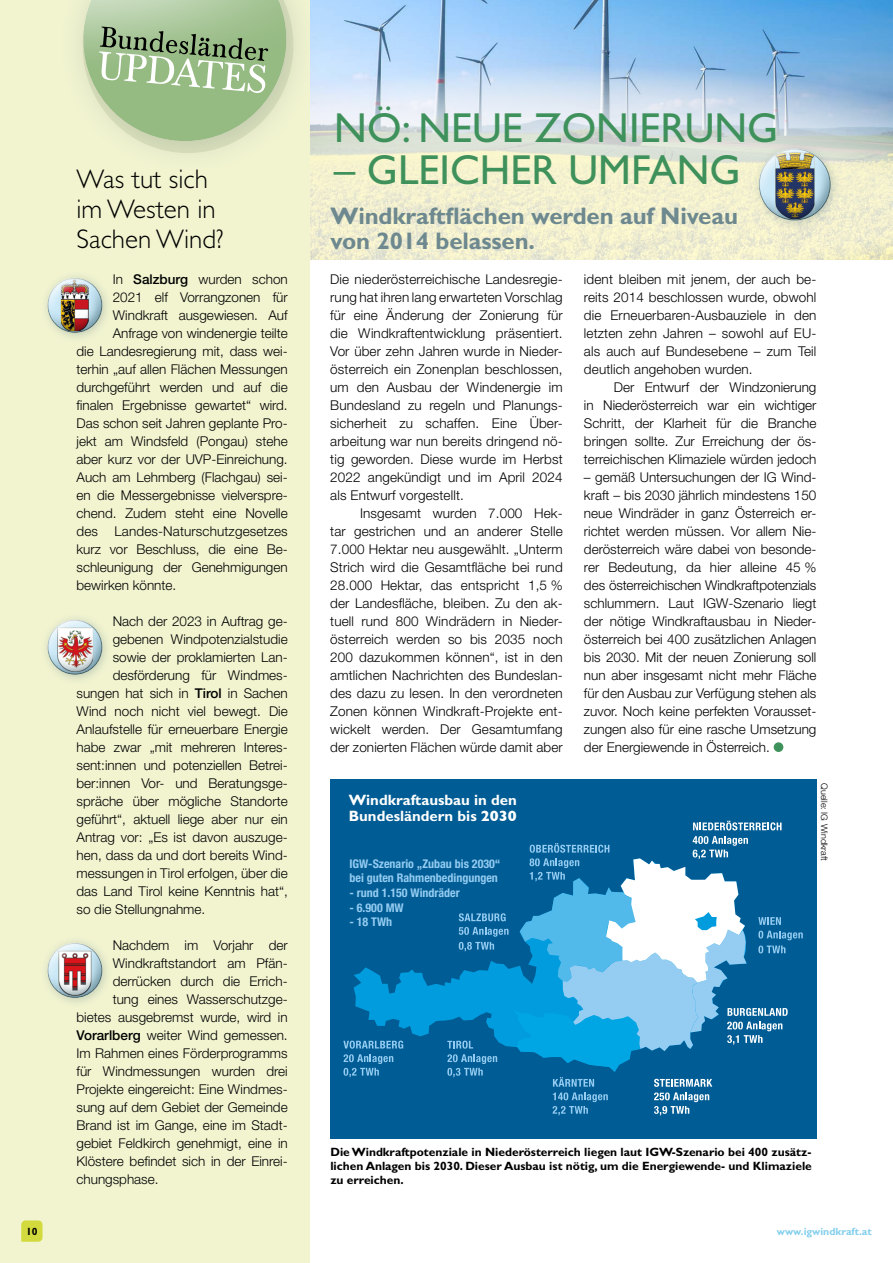
<style>
.page{position:relative;width:893px;height:1263px;background:#fff}
.page>*{position:absolute;margin:0;border:0;box-sizing:border-box;transform-origin:0 0}
.t1{font:42px "Gill Sans Std";color:#3f915c}
.t2{font:300 27px/30px "Gill Sans Std";color:#000}
.t3{font:700 24px/24.8px "Gill Sans Std";letter-spacing:-.005em;color:#6d898f}
.t4{font:700 15px/16.8px "Gill Sans Std";color:#fff}
.t5{font:300 13.5px/18px "Helvetica Neue LT Std";color:#000}
.t6{font:700 12px/14.2px "Gill Sans Std";color:#000;text-align:justify}
.t7{font:700 condensed 12px/13.8px "Helvetica Neue LT Std";color:#94ccf2}
.t8{font:700 10.5px "Gill Sans Std";color:#84cfed}
.t9{font:700 10.5px "Gill Sans Std";color:#000}
.t10{font:300 9px "Helvetica Neue LT Std";color:#000}
.s1{font-weight:500}
.s2{font-family:"Gill Sans"}
</style>
<div class="page">
<img style="left:320px;top:0;width:573px;height:65px">
<svg style="left:309px;top:65px;width:584px;height:281px"></svg>
<div style="left:774px;top:742px;width:9px;height:10px;background:#3f915c;border-radius:50%"></div>
<div style="left:0;top:0;width:309px;height:1263px;background:#f2f4d0"></div>
<div style="left:58px;top:0;width:262px;height:174px;background:#6d898f;opacity:.3"></div>
<svg style="left:77px;top:0;width:221px;height:158px"></svg>
<div style="left:330px;top:779px;width:486px;height:360px;background:#005c94"></div>
<svg style="left:354px;top:967px;width:93px;height:82px;fill:#009cde"></svg>
<svg style="left:693px;top:821px;width:89px;height:9px"></svg>
<svg style="left:447px;top:836px;width:356px;height:279px"></svg>
<svg style="left:343px;top:1040px;width:60px;height:37px"></svg>
<div style="left:40px;top:271px;width:73px;height:72px;background:#6d898f;opacity:.4"></div>
<svg style="left:45px;top:276px;width:58px;height:5px"></svg>
<div style="left:45px;top:281px;width:58px;height:52px;background:#6d898f;opacity:.75"></div>
<div style="left:40px;top:612px;width:73px;height:73px;background:#6d898f;opacity:.4"></div>
<svg style="left:45px;top:618px;width:58px;height:4px"></svg>
<div style="left:45px;top:622px;width:58px;height:53px;background:#6d898f;opacity:.75"></div>
<div style="left:752px;top:141px;width:89px;height:89px;background:#6d898f;opacity:.4"></div>
<svg style="left:757px;top:146px;width:74px;height:9px"></svg>
<div style="left:757px;top:155px;width:74px;height:66px;background:#6d898f;opacity:.75"></div>
<div style="left:40px;top:936px;width:73px;height:72px;background:#6d898f;opacity:.4"></div>
<svg style="left:45px;top:941px;width:58px;height:5px"></svg>
<div style="left:45px;top:946px;width:58px;height:52px;background:#6d898f;opacity:.75"></div>
<svg style="left:21px;top:1220px;width:22px;height:22px"></svg>
<h2 class="t2" style="left:77px;top:164px;width:149px">Was tut sich im Westen in<br>Sachen Wind?</h2>
<p class="t5" style="left:113px;top:270px;width:177px">In <span class="s1">Salzburg</span> wurden schon</p>
<p class="t5" style="left:113px;top:288px;width:177px">2021 elf Vorrangzonen für</p>
<p class="t5" style="left:113px;top:306px;width:177px">Windkraft ausgewiesen. Auf</p>
<p class="t5" style="left:113px;top:324px;width:177px">Anfrage von windenergie teilte</p>
<p class="t5" style="left:77px;top:342px;width:213px">die Landesregierung mit, dass wei-</p>
<p class="t5" style="left:77px;top:360px;width:213px">terhin „auf allen Flächen Messungen</p>
<p class="t5" style="left:77px;top:378px;width:213px">durchgeführt werden und auf die</p>
<p class="t5" style="left:77px;top:396px;width:213px">finalen Ergebnisse gewartet“ wird.</p>
<p class="t5" style="left:77px;top:414px;width:213px">Das schon seit Jahren geplante Pro-</p>
<p class="t5" style="left:77px;top:432px;width:213px">jekt am Windsfeld (Pongau) stehe</p>
<p class="t5" style="left:77px;top:450px;width:213px">aber kurz vor der UVP-Einreichung.</p>
<p class="t5" style="left:77px;top:468px;width:213px">Auch am Lehmberg (Flachgau) sei-</p>
<p class="t5" style="left:77px;top:486px;width:213px">en die Messergebnisse vielverspre-</p>
<p class="t5" style="left:77px;top:504px;width:213px">chend. Zudem steht eine Novelle</p>
<p class="t5" style="left:77px;top:522px;width:213px">des Landes-Naturschutzgesetzes</p>
<p class="t5" style="left:77px;top:540px;width:213px">kurz vor Beschluss, die eine Be-</p>
<p class="t5" style="left:77px;top:558px;width:213px">schleunigung der Genehmigungen</p>
<p class="t5" style="left:77px;top:576px;width:101px">bewirken könnte.</p>
<p class="t5" style="left:113px;top:612px;width:177px">Nach der 2023 in Auftrag ge-</p>
<p class="t5" style="left:113px;top:630px;width:177px">gebenen Windpotenzialstudie</p>
<p class="t5" style="left:113px;top:648px;width:177px">sowie der proklamierten Lan-</p>
<p class="t5" style="left:113px;top:666px;width:177px">desförderung für Windmes-</p>
<p class="t5" style="left:77px;top:684px;width:213px">sungen hat sich in <span class="s1">Tirol</span> in Sachen</p>
<p class="t5" style="left:77px;top:702px;width:213px">Wind noch nicht viel bewegt. Die</p>
<p class="t5" style="left:77px;top:720px;width:213px">Anlaufstelle für erneuerbare Energie</p>
<p class="t5" style="left:77px;top:738px;width:213px">habe zwar „mit mehreren Interes-</p>
<p class="t5" style="left:77px;top:756px;width:213px">sent:innen und potenziellen Betrei-</p>
<p class="t5" style="left:77px;top:774px;width:213px">ber:innen Vor- und Beratungsge-</p>
<p class="t5" style="left:77px;top:792px;width:213px">spräche über mögliche Standorte</p>
<p class="t5" style="left:77px;top:810px;width:213px">geführt“, aktuell liege aber nur ein</p>
<p class="t5" style="left:77px;top:828px;width:213px">Antrag vor: „Es ist davon auszuge-</p>
<p class="t5" style="left:77px;top:846px;width:213px">hen, dass da und dort bereits Wind-</p>
<p class="t5" style="left:77px;top:864px;width:213px">messungen in Tirol erfolgen, über die</p>
<p class="t5" style="left:77px;top:882px;width:213px">das Land Tirol keine Kenntnis hat“,</p>
<p class="t5" style="left:77px;top:900px;width:130px">so die Stellungnahme.</p>
<p class="t5" style="left:113px;top:936px;width:177px">Nachdem im Vorjahr der</p>
<p class="t5" style="left:113px;top:954px;width:177px">Windkraftstandort am Pfän-</p>
<p class="t5" style="left:113px;top:971px;width:177px">derrücken durch die Errich-</p>
<p class="t5" style="left:113px;top:989px;width:177px">tung eines Wasserschutzge-</p>
<p class="t5" style="left:77px;top:1007px;width:213px">bietes ausgebremst wurde, wird in</p>
<p class="t5" style="left:77px;top:1025px;width:213px"><span class="s1">Vorarlberg</span> weiter Wind gemessen.</p>
<p class="t5" style="left:77px;top:1043px;width:213px">Im Rahmen eines Förderprogramms</p>
<p class="t5" style="left:77px;top:1061px;width:213px">für Windmessungen wurden drei</p>
<p class="t5" style="left:77px;top:1079px;width:213px">Projekte eingereicht: Eine Windmes-</p>
<p class="t5" style="left:77px;top:1097px;width:213px">sung auf dem Gebiet der Gemeinde</p>
<p class="t5" style="left:77px;top:1115px;width:213px">Brand ist im Gange, eine im Stadt-</p>
<p class="t5" style="left:77px;top:1133px;width:213px">gebiet Feldkirch genehmigt, eine in</p>
<p class="t5" style="left:77px;top:1151px;width:213px">Klöstere befindet sich in der Einrei-</p>
<p class="t5" style="left:77px;top:1169px;width:84px">chungsphase.</p>
<h1 class="t1" style="left:334px;top:104px;width:445px">NÖ: NEUE ZONIERUNG</h1>
<h1 class="t1" style="left:334px;top:146px;width:408px">– GLEICHER UMFANG</h1>
<h3 class="t3" style="left:330px;top:203px;width:409px">Windkraftflächen werden auf Niveau von 2014 belassen.</h3>
<p class="t5" style="left:330px;top:270px;width:234px">Die niederösterreichische Landesregie&shy;rung hat ihren lang erwarteten Vorschlag für eine Änderung der Zonierung für die Windkraftentwicklung präsentiert.<br>Vor über zehn Jahren wurde in Nieder&shy;österreich ein Zonenplan beschlossen, um den Ausbau der Windenergie im Bundesland zu regeln und Planungs&shy;sicherheit zu schaffen. Eine Über&shy;arbeitung war nun bereits dringend nö&shy;tig geworden. Diese wurde im Herbst 2022 angekündigt und im April 2024 als Entwurf vorgestellt.</p>
<p class="t5" style="left:330px;top:504px;width:234px;text-align:justify;text-indent:30px">Insgesamt wurden 7.000 Hek&shy;tar gestrichen und an anderer Stelle 7.000 Hektar neu ausgewählt. „Unterm Strich wird die Gesamtfläche bei rund 28.000 Hektar, das entspricht 1,5 % der Landesfläche, bleiben. Zu den ak&shy;tuell rund 800 Windrädern in Nieder&shy;österreich werden so bis 2035 noch 200 dazukommen können“, ist in den amtlichen Nachrichten des Bundeslan&shy;des dazu zu lesen. In den verordneten Zonen können Windkraft-Projekte ent&shy;wickelt werden. Der Gesamtumfang der zonierten Flächen würde damit aber</p>
<p class="t4" style="left:349px;top:791px;width:170px">Windkraftausbau in den<br>Bundesländern bis <span class="s2">2030</span></p>
<p class="t7" style="left:350px;top:857px;width:152px">IGW-Szenario „Zubau bis 2030“ bei guten Rahmenbedingungen</p>
<p class="t7" style="left:350px;top:886px;width:112px">- rund 1.150 Windräder</p>
<p class="t7" style="left:350px;top:900px;width:56px">- 6.900 MW</p>
<p class="t7" style="left:350px;top:914px;width:44px">- 18 TWh</p>
<p class="t5" style="left:584px;top:270px;width:234px">ident bleiben mit jenem, der auch be&shy;reits 2014 beschlossen wurde, obwohl die Erneuerbaren-Ausbauziele in den letzten zehn Jahren – sowohl auf EU&shy;als auch auf Bundesebene – zum Teil deutlich angehoben wurden.</p>
<p class="t5" style="left:584px;top:378px;width:234px;text-align:justify;text-indent:30px">Der Entwurf der Windzonierung in Niederösterreich war ein wichtiger Schritt, der Klarheit für die Branche bringen sollte. Zur Erreichung der ös&shy;terreichischen Klimaziele würden jedoch</p>
<p class="t5" style="left:584px;top:468px;width:234px">– gemäß Untersuchungen der IG Wind&shy;kraft – bis 2030 jährlich mindestens 150 neue Windräder in ganz Österreich er&shy;richtet werden müssen. Vor allem Nie&shy;derösterreich wäre dabei von besonde&shy;rer Bedeutung, da hier alleine 45 % des österreichischen Windkraftpotenzials schlummern. Laut IGW-Szenario liegt der nötige Windkraftausbau in Nieder&shy;österreich bei 400 zusätzlichen Anlagen bis 2030. Mit der neuen Zonierung soll nun aber insgesamt nicht mehr Fläche für den Ausbau zur Verfügung stehen als zuvor. Noch keine perfekten Vorausset&shy;zungen also für eine rasche Umsetzung der Energiewende in Österreich.</p>
<p class="t10" style="left:830px;top:783px;width:79px;rotate:90deg">Quelle: IG Windkraft</p>
<p class="t6" style="left:330px;top:1145px;width:483px">Die Windkraftpotenziale in Niederösterreich liegen laut IGW-Szenario bei 400 zusätz&shy;lichen Anlagen bis 2030. Dieser Ausbau ist nötig, um die Energiewende- und Klimaziele zu erreichen.</p>
<p class="t9" style="left:26px;top:1225px;width:13px">10</p>
<p class="t8" style="left:777px;top:1225px;width:96px">www.igwindkraft.at</p>
</div>
